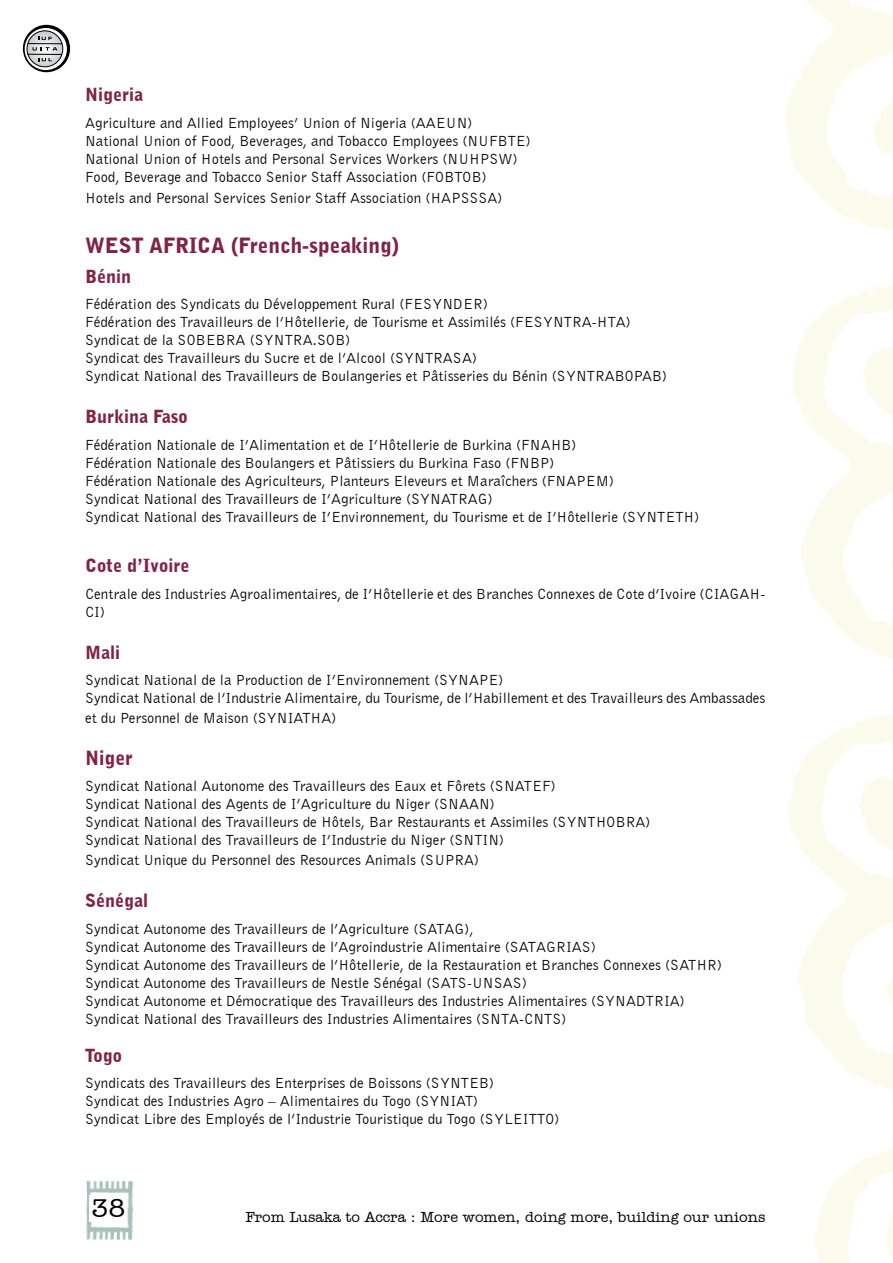
<style>
.page{position:relative;width:893px;height:1263px;background:#fff}
.page>*{position:absolute;margin:0;border:0;box-sizing:border-box;transform-origin:0 0}
.t1{font:500 27px "Amer Typewriter IT Cby BT";color:#000}
.t2{font:900 21px "Bell Gothic BT";color:#802445}
.t3{font:900 19.5px "Bell Gothic BT";color:#802445}
.t4{font:900 18px "Bell Gothic BT";color:#802445}
.t5{font:15px/18px "Bell Gothic BT";color:#000}
.t6{font:500 15px "Amer Typewriter IT Cby BT";color:#000}
</style>
<div class="page">
<img style="left:86px;top:1180px;width:48px;height:27px">
<img style="left:86px;top:1207px;width:47px;height:33px">
<div style="left:90px;top:1195px;width:37px;height:26px;background:#fff"></div>
<svg style="left:23px;top:25px;width:47px;height:47px"></svg>
<svg style="left:25px;top:28px;width:42px;height:42px"></svg>
<svg style="left:26px;top:30px;width:38px;height:38px"></svg>
<p class="t4" style="left:85px;top:83px;width:60px">Nigeria</p>
<p class="t5" style="left:85px;top:113px;width:447px">Agriculture and Allied Employees’ Union of Nigeria (AAEUN)<br>National Union of Food, Beverages, and Tobacco Employees (NUFBTE)<br>National Union of Hotels and Personal Services Workers (NUHPSW)<br>Food, Beverage and Tobacco Senior Staff Association (FOBTOB)</p>
<p class="t5" style="left:85px;top:188px;width:419px">Hotels and Personal Services Senior Staff Association (HAPSSSA)</p>
<h2 class="t2" style="left:85px;top:232px;width:315px">WEST AFRICA (French-speaking)</h2>
<p class="t4" style="left:85px;top:265px;width:48px">Bénin</p>
<p class="t5" style="left:85px;top:295px;width:584px">Fédération des Syndicats du Développement Rural (FESYNDER)<br>Fédération des Travailleurs de l’Hôtellerie, de Tourisme et Assimilés (FESYNTRA-HTA)<br>Syndicat de la SOBEBRA (SYNTRA.SOB)<br>Syndicat des Travailleurs du Sucre et de l’Alcool (SYNTRASA)<br>Syndicat National des Travailleurs de Boulangeries et Pâtisseries du Bénin (SYNTRABOPAB)</p>
<p class="t4" style="left:85px;top:405px;width:104px">Burkina Faso</p>
<p class="t5" style="left:85px;top:435px;width:616px">Fédération Nationale de I’Alimentation et de I’Hôtellerie de Burkina (FNAHB)<br>Fédération Nationale des Boulangers et Pâtissiers du Burkina Faso (FNBP)<br>Fédération Nationale des Agriculteurs, Planteurs Eleveurs et Maraîchers (FNAPEM)<br>Syndicat National des Travailleurs de I’Agriculture (SYNATRAG)<br>Syndicat National des Travailleurs de I’Environnement, du Tourisme et de I’Hôtellerie (SYNTETH)</p>
<p class="t4" style="left:85px;top:554px;width:106px">Cote d’Ivoire</p>
<p class="t5" style="left:85px;top:584px;width:682px">Centrale des Industries Agroalimentaires, de I’Hôtellerie et des Branches Connexes de Cote d’Ivoire (CIAGAH-<br>CI)</p>
<p class="t4" style="left:85px;top:641px;width:37px">Mali</p>
<p class="t5" style="left:85px;top:671px;width:682px">Syndicat National de la Production de I’Environnement (SYNAPE)<br>Syndicat National de l’Industrie Alimentaire, du Tourisme, de l’Habillement et des Travailleurs des Ambassades</p>
<p class="t5" style="left:85px;top:708px;width:253px">et du Personnel de Maison (SYNIATHA)</p>
<h3 class="t3" style="left:85px;top:746px;width:49px">Niger</h3>
<p class="t5" style="left:85px;top:777px;width:567px">Syndicat National Autonome des Travailleurs des Eaux et Fôrets (SNATEF)<br>Syndicat National des Agents de I’Agriculture du Niger (SNAAN)<br>Syndicat National des Travailleurs de Hôtels, Bar Restaurants et Assimiles (SYNTHOBRA)<br>Syndicat National des Travailleurs de I’Industrie du Niger (SNTIN)</p>
<p class="t5" style="left:85px;top:851px;width:396px">Syndicat Unique du Personnel des Resources Animals (SUPRA)</p>
<p class="t4" style="left:85px;top:889px;width:65px">Sénégal</p>
<p class="t5" style="left:85px;top:919px;width:639px">Syndicat Autonome des Travailleurs de l’Agriculture (SATAG),<br>Syndicat Autonome des Travailleurs de l’Agroindustrie Alimentaire (SATAGRIAS)<br>Syndicat Autonome des Travailleurs de l’Hôtellerie, de la Restauration et Branches Connexes (SATHR)<br>Syndicat Autonome des Travailleurs de Nestle Sénégal (SATS-UNSAS)<br>Syndicat Autonome et Démocratique des Travailleurs des Industries Alimentaires (SYNADTRIA)<br>Syndicat National des Travailleurs des Industries Alimentaires (SNTA-CNTS)</p>
<p class="t4" style="left:85px;top:1044px;width:39px">Togo</p>
<p class="t5" style="left:85px;top:1074px;width:476px">Syndicats des Travailleurs des Enterprises de Boissons (SYNTEB)<br>Syndicat des Industries Agro – Alimentaires du Togo (SYNIAT)<br>Syndicat Libre des Employés de l’Industrie Touristique du Togo (SYLEITTO)</p>
<h1 class="t1" style="left:91px;top:1191px;width:36px">38</h1>
<p class="t6" style="left:245px;top:1208px;width:521px">From Lusaka to Accra : More women, doing more, building our unions</p>
</div>
